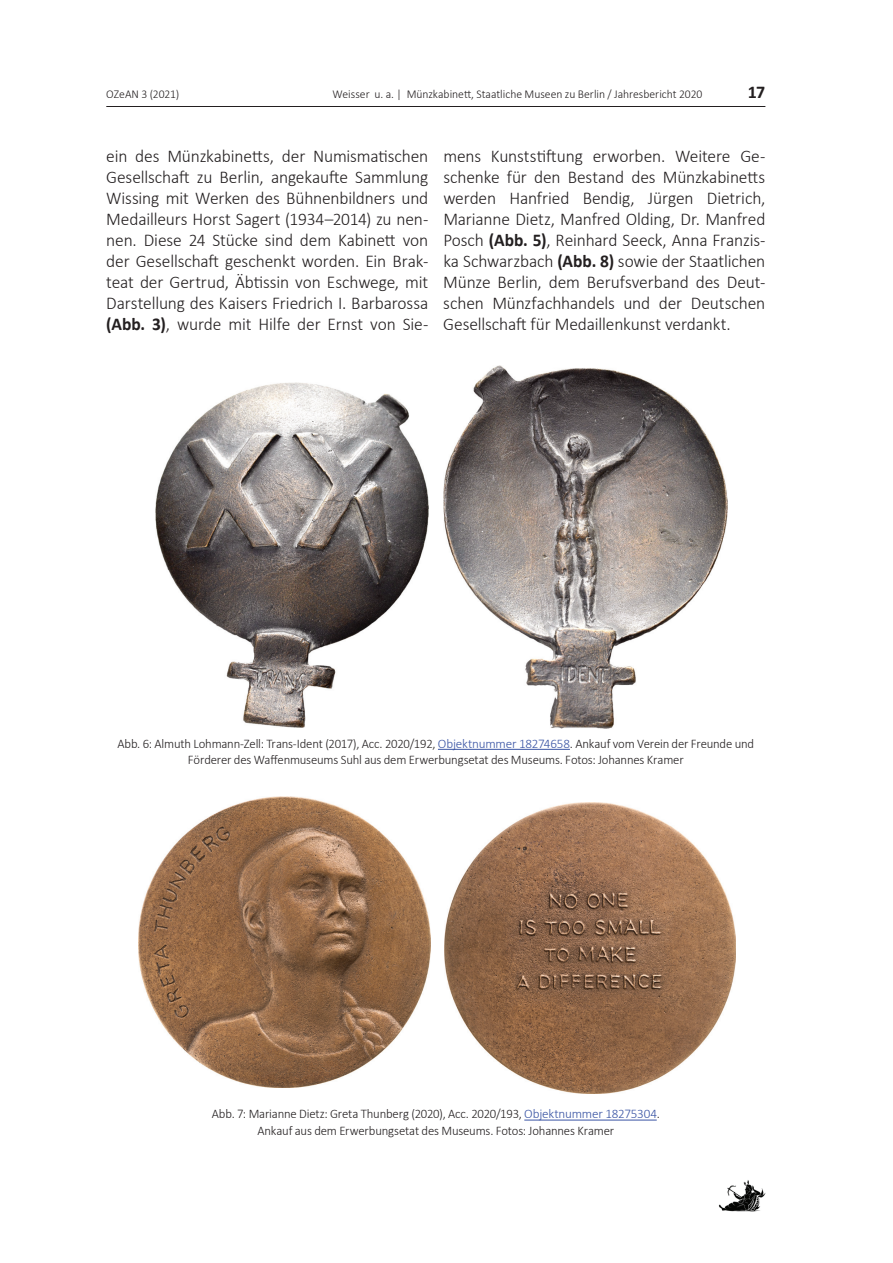
<style>
.page{position:relative;width:893px;height:1263px;background:#fff}
.page>*{position:absolute;margin:0;border:0;box-sizing:border-box;transform-origin:0 0}
.t1{font:300 18px/21px "Calibri";letter-spacing:-.005em;color:#231f20;text-align:justify}
.t2{font:700 18px "Calibri";color:#231f20}
.t3{font:300 13.2px/16.5px "Calibri";letter-spacing:-.015em;color:#231f20;text-align:center}
.t4{font:300 12px "Calibri";letter-spacing:-.005em;color:#231f20}
.s1{font-weight:700}
.s2{color:#3853a3}
</style>
<div class="page">
<hr style="left:106px;top:106px;width:659px;height:1px;background:#231f20">
<img style="left:718px;top:1180px;width:48px;height:32px">
<hr style="left:438px;top:749px;width:132px;height:1px;background:#3853a3">
<img style="left:156px;top:383px;width:272px;height:345px">
<img style="left:443px;top:365px;width:284px;height:363px">
<img style="left:138px;top:796px;width:292px;height:291px">
<hr style="left:524px;top:1120px;width:133px;height:1px;background:#3853a3">
<img style="left:444px;top:803px;width:292px;height:291px">
<p class="t4" style="left:106px;top:86px;width:74px">OZeAN 3 (2021)</p>
<p class="t4" style="left:333px;top:86px;width:371px">Weisser u. a. | Münzkabinett, Staatliche Museen zu Berlin / Jahresbericht 2020</p>
<p class="t2" style="left:748px;top:79px;width:19px">17</p>
<p class="t1" style="left:106px;top:146px;width:324px">ein des Münzkabinetts, der Numismatischen Gesellschaft zu Berlin, angekaufte Sammlung Wissing mit Werken des Bühnenbildners und Medailleurs Horst Sagert (1934–2014) zu nen&shy;nen. Diese 24 Stücke sind dem Kabinett von der Gesellschaft geschenkt worden. Ein Brak&shy;teat der Gertrud, Äbtissin von Eschwege, mit Darstellung des Kaisers Friedrich I. Barbarossa <span class="s1">(Abb. 3)</span>, wurde mit Hilfe der Ernst von Sie-</p>
<p class="t1" style="left:443px;top:146px;width:324px">mens Kunststiftung erworben. Weitere Ge&shy;schenke für den Bestand des Münzkabinetts werden Hanfried Bendig, Jürgen Dietrich, Marianne Dietz, Manfred Olding, Dr. Manfred Posch <span class="s1">(Abb. 5)</span>, Reinhard Seeck, Anna Franzis&shy;ka Schwarzbach <span class="s1">(Abb. 8)</span> sowie der Staatlichen Münze Berlin, dem Berufsverband des Deut&shy;schen Münzfachhandels und der Deutschen Gesellschaft für Medaillenkunst verdankt.</p>
<p class="t3" style="left:117px;top:735px;width:638px">Abb. 6: Almuth Lohmann-Zell: Trans-Ident (2017), Acc. 2020/192, <span class="s2">Objektnummer 18274658</span>. Ankauf vom Verein der Freunde und<br>Förderer des Waffenmuseums Suhl aus dem Erwerbungsetat des Museums. Fotos: Johannes Kramer</p>
<p class="t3" style="left:212px;top:1105px;width:449px">Abb. 7: Marianne Dietz: Greta Thunberg (2020), Acc. 2020/193, <span class="s2">Objektnummer 18275304</span>.<br>Ankauf aus dem Erwerbungsetat des Museums. Fotos: Johannes Kramer</p>
</div>
